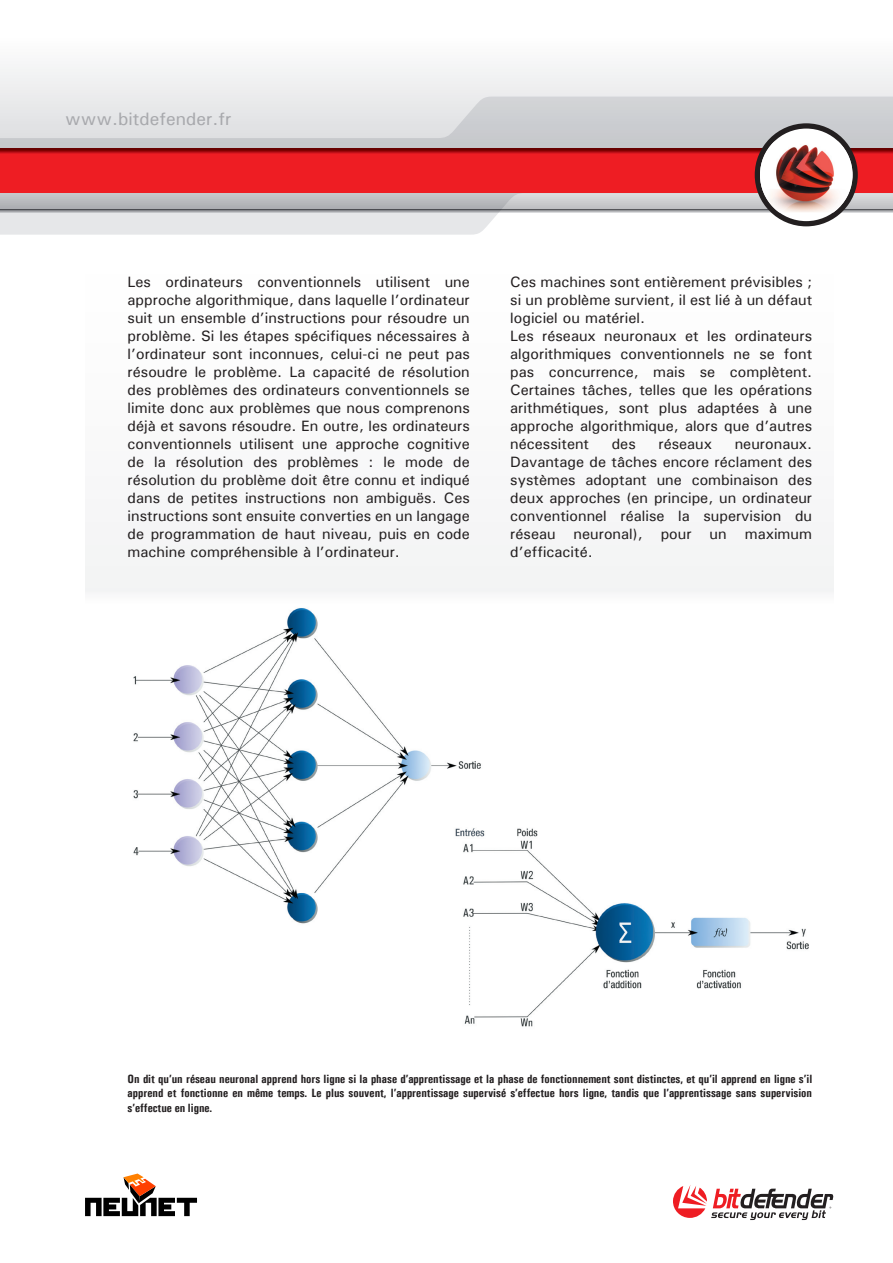
<style>
.page{position:relative;width:893px;height:1263px;background:#fff}
.page>*{position:absolute;margin:0;border:0;box-sizing:border-box;transform-origin:0 0}
.t1{font:18px "Univers ATT";color:#a8a9ad}
.TEXT{font:500 15px/18px "Univers";color:#231f20;text-align:justify}
.TEXT-2{font:700 condensed 12px/14.4px "Univers";color:#231f20;text-align:justify}
</style>
<div class="page">
<svg style="left:673px;top:1185px;width:160px;height:35px"></svg>
<div style="left:0;top:0;width:893px;height:149px;background:linear-gradient(to right,#f8f9f9,#f8f8f9)"></div>
<svg style="left:0;top:97px;width:893px;height:138px;background:#d5d5d7"></svg>
<div style="left:0;top:155px;width:893px;height:38px;background:#ee1d23"></div>
<svg style="left:0;top:149px;width:893px;height:6px;background:#ab0c11"></svg>
<svg style="left:757px;top:126px;width:98px;height:98px"></svg>
<div style="left:755px;top:123px;width:103px;height:103px;border:5px solid #231f20;border-radius:50%"></div>
<img style="left:760px;top:141px;width:92px;height:71px">
<svg style="left:85px;top:1173px;width:112px;height:43px"></svg>
<div style="left:85px;top:245px;width:748px;height:345px;background:#fafafa"></div>
<img style="left:133px;top:608px;width:348px;height:316px">
<img style="left:449px;top:810px;width:360px;height:217px">
<div style="left:85px;top:590px;width:748px;height:15px;background:#f9f9f9"></div>
<p class="t1" style="left:65px;top:108px;width:168px">www.bitdefender.fr</p>
<p class="TEXT" style="left:128px;top:273px;width:344px">Les ordinateurs conventionnels utilisent une approche algorithmique, dans laquelle l’ordinateur suit un ensemble d’instructions pour résoudre un problème. Si les étapes spécifiques nécessaires à l’ordinateur sont inconnues, celui-ci ne peut pas résoudre le problème. La capacité de résolution des problèmes des ordinateurs conventionnels se limite donc aux problèmes que nous comprenons déjà et savons résoudre. En outre, les ordinateurs conventionnels utilisent une approche cognitive de la résolution des problèmes : le mode de résolution du problème doit être connu et indiqué dans de petites instructions non ambiguës. Ces instructions sont ensuite converties en un langage de programmation de haut niveau, puis en code machine compréhensible à l’ordinateur.</p>
<p class="TEXT" style="left:510px;top:273px;width:303px">Ces machines sont entièrement prévisibles ; si un problème survient, il est lié à un défaut logiciel ou matériel.</p>
<p class="TEXT" style="left:510px;top:327px;width:303px">Les réseaux neuronaux et les ordinateurs algorithmiques conventionnels ne se font pas concurrence, mais se complètent.<br>Certaines tâches, telles que les opérations arithmétiques, sont plus adaptées à une approche algorithmique, alors que d’autres nécessitent</p>
<p class="TEXT" style="left:612px;top:435px;width:26px">des</p>
<p class="TEXT" style="left:658px;top:435px;width:55px">réseaux</p>
<p class="TEXT" style="left:510px;top:435px;width:303px;text-indent:224px">neuronaux.<br>Davantage de tâches encore réclament des systèmes adoptant une combinaison des deux approches (en principe, un ordinateur conventionnel réalise la supervision du réseau neuronal), pour un maximum d’efficacité.</p>
<p class="TEXT-2" style="left:128px;top:1071px;width:686px">On dit qu’un réseau neuronal apprend hors ligne si la phase d’apprentissage et la phase de fonctionnement sont distinctes, et qu’il apprend en ligne s’il apprend et fonctionne en même temps. Le plus souvent, l’apprentissage supervisé s’effectue hors ligne, tandis que l’apprentissage sans supervision s’effectue en ligne.</p>
</div>
